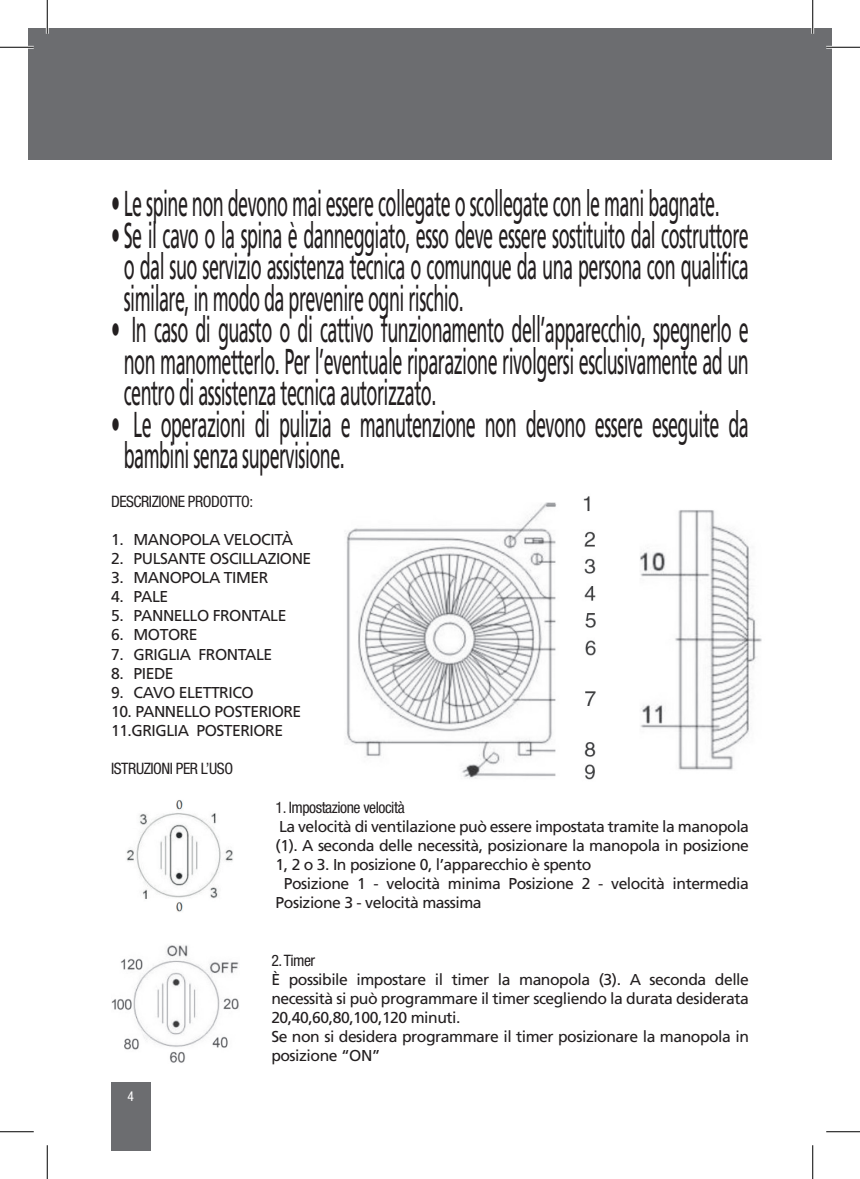
<style>
.page{position:relative;width:860px;height:1179px;background:#fff}
.page>*{position:absolute;margin:0;border:0;box-sizing:border-box;transform-origin:0 0}
.t1{font:36px/31.5px "Frutiger LT Std";letter-spacing:-.03em;color:#231f20;text-align:justify;scale:.5 1}
.t2{font:15.75px/19.1px "Frutiger LT Std";letter-spacing:-.03em;color:#231f20}
.t3{font:condensed 15.75px "Helvetica Neue LT Std";letter-spacing:-.03em;color:#231f20}
.t4{font:condensed 13.5px "Helvetica Neue LT Std";color:#fff}
</style>
<div class="page">
<div style="left:813px;top:28px;width:19px;height:132px;background:#6c6d70"></div>
<div style="left:28px;top:28px;width:785px;height:132px;background:#6c6d70"></div>
<div style="left:111px;top:1082px;width:39px;height:69px;background:#6c6d70"></div>
<img style="left:346px;top:496px;width:250px;height:284px">
<img style="left:640px;top:510px;width:122px;height:260px">
<img style="left:126px;top:800px;width:107px;height:112px">
<img style="left:111px;top:945px;width:128px;height:118px">
<hr style="left:0;top:46px;width:34px;height:3px;background:#fff">
<hr style="left:826px;top:46px;width:34px;height:3px;background:#fff">
<hr style="left:46px;top:0;width:3px;height:34px;background:#fff">
<hr style="left:811px;top:0;width:3px;height:34px;background:#fff">
<hr style="left:0;top:47px;width:34px;height:1px;background:#000">
<hr style="left:826px;top:47px;width:34px;height:1px;background:#000">
<hr style="left:0;top:1131px;width:34px;height:1px;background:#000">
<hr style="left:826px;top:1131px;width:34px;height:1px;background:#000">
<hr style="left:47px;top:0;width:1px;height:34px;background:#000">
<hr style="left:47px;top:1145px;width:1px;height:34px;background:#000">
<hr style="left:812px;top:0;width:1px;height:34px;background:#000">
<hr style="left:812px;top:1145px;width:1px;height:34px;background:#000">
<h1 class="t1" style="left:111px;top:188px;width:1219px">• Le spine non devono mai essere collegate o scollegate con le mani bagnate.</h1>
<h1 class="t1" style="left:124px;top:220px;width:1252px;text-indent:-13px">• Se il cavo o la spina è danneggiato, esso deve essere sostituito dal costruttore o dal suo servizio assistenza tecnica o comunque da una persona con qualifica similare, in modo da prevenire ogni rischio.</h1>
<h1 class="t1" style="left:124px;top:314px;width:1252px;text-indent:-13px">• In caso di guasto o di cattivo funzionamento dell’apparecchio, spegnerlo e non manometterlo. Per l’eventuale riparazione rivolgersi esclusivamente ad un centro di assistenza tecnica autorizzato.</h1>
<h1 class="t1" style="left:124px;top:409px;width:1251px;text-indent:-13px">• Le operazioni di pulizia e manutenzione non devono essere eseguite da bambini senza supervisione.</h1>
<p class="t3" style="left:111px;top:492px;width:144px">DESCRIZIONE PRODOTTO:</p>
<p class="t2" style="left:111px;top:530px;width:184px">1. MANOPOLA VELOCITÀ</p>
<p class="t2" style="left:111px;top:549px;width:202px">2. PULSANTE OSCILLAZIONE</p>
<p class="t2" style="left:111px;top:568px;width:159px">3. MANOPOLA TIMER</p>
<p class="t2" style="left:111px;top:587px;width:59px">4. PALE</p>
<p class="t2" style="left:111px;top:606px;width:177px">5. PANNELLO FRONTALE</p>
<p class="t2" style="left:111px;top:625px;width:88px">6. MOTORE</p>
<p class="t2" style="left:111px;top:644px;width:163px">7. GRIGLIA FRONTALE</p>
<p class="t2" style="left:111px;top:664px;width:64px">8. PIEDE</p>
<p class="t2" style="left:111px;top:683px;width:144px">9. CAVO ELETTRICO</p>
<p class="t2" style="left:111px;top:702px;width:192px">10. PANNELLO POSTERIORE<br>11.GRIGLIA POSTERIORE</p>
<p class="t3" style="left:111px;top:759px;width:124px">ISTRUZIONI PER L’USO</p>
<p class="t3" style="left:276px;top:798px;width:131px">1. Impostazione velocità</p>
<p class="t2" style="left:279px;top:817px;width:471px">La velocità di ventilazione può essere impostata tramite la manopola</p>
<p class="t2" style="left:276px;top:836px;width:475px">(1). A seconda delle necessità, posizionare la manopola in posizione</p>
<p class="t2" style="left:276px;top:855px;width:317px">1, 2 o 3. In posizione 0, l’apparecchio è spento</p>
<p class="t2" style="left:284px;top:874px;width:466px">Posizione 1 - velocità minima Posizione 2 - velocità intermedia</p>
<p class="t2" style="left:276px;top:893px;width:207px">Posizione 3 - velocità massima</p>
<p class="t4" style="left:127px;top:1088px;width:8px">4</p>
<p class="t3" style="left:271px;top:951px;width:45px">2. Timer</p>
<p class="t2" style="left:271px;top:970px;width:479px">È possibile impostare il timer la manopola (3). A seconda delle necessità si può programmare il timer scegliendo la durata desiderata 20,40,60,80,100,120 minuti.<br>Se non si desidera programmare il timer posizionare la manopola in posizione “ON”</p>
</div>
